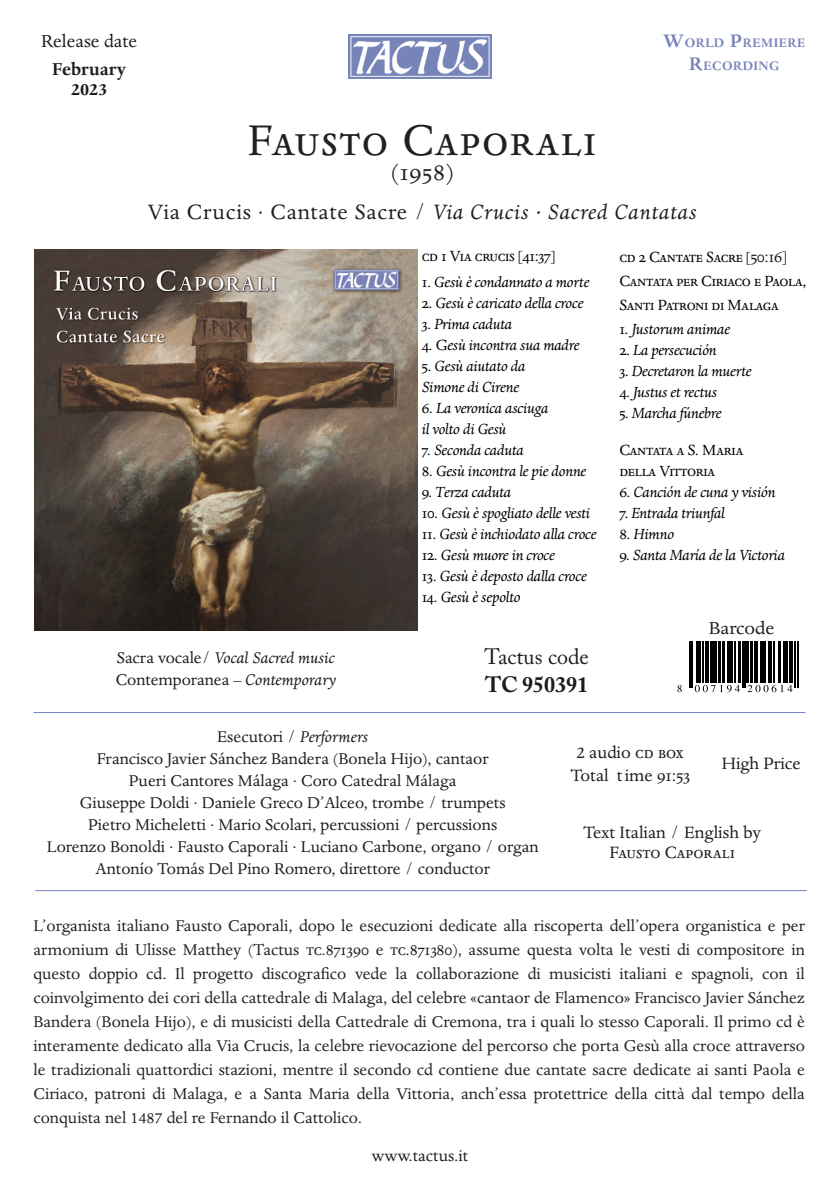
<style>
.page{position:relative;width:840px;height:1191px;background:#fff}
.page>*{position:absolute;margin:0;border:0;box-sizing:border-box;transform-origin:0 0}
.t1{font:49.8px "Dante MT Std";letter-spacing:.03em;color:#231f20}
.t2{font:26.8px "Dante MT Std";color:#231f20}
.t3{font:italic 24px "Dante MT Std";letter-spacing:.03em;color:#231f20}
.t4{font:22px "Adobe Caslon Pro";color:#1e1c1a}
.t5{font:700 22px "Adobe Caslon Pro";color:#1e1c1a}
.t6{font:700 20px/20px "Dante MT Std";color:#1e1c1a;text-align:center}
.t7{font:20px "Dante MT Std";color:#1e1c1a}
.t8{font:20px "Dante MT Std";color:#1e1c1a;scale:1.04 1}
.t9{font:19px/22.8px "Dante MT Std";color:#1e1c1a;text-align:center}
.t10{font:18px/24px "Dante MT Std";color:#231f20;text-align:justify}
.t11{font:18px/22px "Dante MT Std";color:#1e1c1a;text-align:center}
.t12{font:italic 18px/21.6px "Dante MT Std";letter-spacing:-.005em;color:#1e1c1a}
.t13{font:italic 17px/21px "Dante MT Std";letter-spacing:-.02em;color:#000}
.t14{font:17px/24px "Dante MT Std";letter-spacing:-.02em;color:#000}
.t15{font:700 14.2px/23.2px "Dante MT Std";letter-spacing:.03em;color:#7983bb;text-align:center}
.s1{font-size:21px}
.s2{font-style:normal}
.s3{font-size:18px;color:#1e1c1a}
.s4{font-style:italic}
</style>
<div class="page">
<img style="left:34px;top:250px;width:383px;height:380px">
<hr style="left:35px;top:890px;width:771px;height:1px;background:#7581bf">
<hr style="left:33px;top:712px;width:772px;height:1px;background:#7581bf">
<img style="left:348px;top:34px;width:143px;height:44px">
<svg style="left:678px;top:642px;width:121px;height:51px"></svg>
<svg style="left:677px;top:685px;width:4px;height:7px"></svg>
<hr style="left:689px;top:642px;width:1px;height:46px;background:#000">
<hr style="left:691px;top:642px;width:1px;height:46px;background:#000">
<hr style="left:696px;top:642px;width:2px;height:41px;background:#000">
<hr style="left:699px;top:642px;width:1px;height:41px;background:#000">
<hr style="left:702px;top:642px;width:1px;height:41px;background:#000">
<hr style="left:705px;top:642px;width:3px;height:41px;background:#000">
<hr style="left:710px;top:642px;width:3px;height:41px;background:#000">
<hr style="left:714px;top:642px;width:2px;height:41px;background:#000">
<hr style="left:718px;top:642px;width:2px;height:41px;background:#000">
<hr style="left:722px;top:642px;width:2px;height:41px;background:#000">
<hr style="left:727px;top:642px;width:1px;height:41px;background:#000">
<hr style="left:729px;top:642px;width:3px;height:41px;background:#000">
<hr style="left:734px;top:642px;width:1px;height:41px;background:#000">
<hr style="left:738px;top:642px;width:2px;height:41px;background:#000">
<svg style="left:694px;top:685px;width:45px;height:7px"></svg>
<hr style="left:742px;top:642px;width:1px;height:46px;background:#000">
<hr style="left:744px;top:642px;width:1px;height:46px;background:#000">
<hr style="left:746px;top:642px;width:2px;height:41px;background:#000">
<hr style="left:750px;top:642px;width:2px;height:41px;background:#000">
<hr style="left:754px;top:642px;width:4px;height:41px;background:#000">
<hr style="left:760px;top:642px;width:1px;height:41px;background:#000">
<hr style="left:762px;top:642px;width:4px;height:41px;background:#000">
<hr style="left:768px;top:642px;width:1px;height:41px;background:#000">
<hr style="left:770px;top:642px;width:1px;height:41px;background:#000">
<hr style="left:773px;top:642px;width:1px;height:41px;background:#000">
<hr style="left:778px;top:642px;width:3px;height:41px;background:#000">
<hr style="left:783px;top:642px;width:2px;height:41px;background:#000">
<hr style="left:786px;top:642px;width:1px;height:41px;background:#000">
<hr style="left:789px;top:642px;width:3px;height:41px;background:#000">
<svg style="left:747px;top:685px;width:45px;height:7px"></svg>
<hr style="left:794px;top:642px;width:1px;height:46px;background:#000">
<hr style="left:797px;top:642px;width:1px;height:46px;background:#000">
<p class="t7" style="left:41px;top:33px;width:97px">Release date</p>
<p class="t6" style="left:52px;top:62px;width:75px">February<br>2023</p>
<p class="t15" style="left:663px;top:33px;width:144px"><span class="s1">W</span>ORLD <span class="s1">P</span>REMIERE<br><span class="s1">R</span>ECORDING</p>
<h1 class="t1" style="left:247px;top:122px;width:350px">Fausto Caporali</h1>
<h2 class="t2" style="left:391px;top:162px;width:64px">(1958)</h2>
<h3 class="t3" style="left:148px;top:203px;width:550px"><span class="s2">Via Crucis · Cantate Sacre /</span> Via Crucis · Sacred Cantatas</h3>
<p class="t14" style="left:421px;top:246px;width:135px">cd 1 Via crucis [41:37]</p>
<p class="t13" style="left:421px;top:274px;width:169px"><span class="s2">1.</span> Gesù è condannato a morte</p>
<p class="t13" style="left:421px;top:295px;width:163px"><span class="s2">2.</span> Gesù è caricato della croce</p>
<p class="t13" style="left:421px;top:316px;width:92px"><span class="s2">3.</span> Prima caduta</p>
<p class="t13" style="left:421px;top:337px;width:159px"><span class="s2">4. G</span>esù incontra sua madre</p>
<p class="t13" style="left:421px;top:358px;width:105px"><span class="s2">5.</span> Gesù aiutato da<br>Simone di Cirene</p>
<p class="t13" style="left:421px;top:400px;width:128px"><span class="s2">6.</span> La veronica asciuga il volto di Gesù</p>
<p class="t13" style="left:421px;top:442px;width:104px"><span class="s2">7.</span> Seconda caduta</p>
<p class="t13" style="left:421px;top:463px;width:166px"><span class="s2">8.</span> Gesù incontra le pie donne</p>
<p class="t13" style="left:421px;top:484px;width:91px"><span class="s2">9.</span> Terza caduta</p>
<p class="t13" style="left:421px;top:505px;width:170px"><span class="s2">10.</span> Gesù è spogliato delle vesti</p>
<p class="t13" style="left:421px;top:526px;width:176px"><span class="s2">11.</span> Gesù è inchiodato alla croce</p>
<p class="t13" style="left:421px;top:547px;width:135px"><span class="s2">12.</span> Gesù muore in croce</p>
<p class="t13" style="left:421px;top:568px;width:167px"><span class="s2">13.</span> Gesù è deposto dalla croce</p>
<p class="t13" style="left:421px;top:589px;width:101px"><span class="s2">14.</span> Gesù è sepolto</p>
<p class="t14" style="left:619px;top:247px;width:189px">cd 2 Cantate Sacre [<span class="s3">50:16]<br></span>Cantata per Ciriaco e Paola,<br>Santi Patroni di Malaga</p>
<p class="t13" style="left:619px;top:320px;width:112px"><span class="s2">1.</span> Justorum animae</p>
<p class="t13" style="left:619px;top:341px;width:99px"><span class="s2">2.</span> La persecución</p>
<p class="t13" style="left:619px;top:362px;width:134px"><span class="s2">3.</span> Decretaron la muerte</p>
<p class="t13" style="left:619px;top:383px;width:99px"><span class="s2">4.</span> Justus et rectus</p>
<p class="t14" style="left:619px;top:396px;width:125px;line-height:37px">5. <span class="s4">Marcha fúnebre<br></span>Cantata a S. Maria</p>
<p class="t14" style="left:619px;top:461px;width:97px">della Vittoria</p>
<p class="t13" style="left:619px;top:483px;width:158px"><span class="s2">6.</span> Canción de cuna y visión</p>
<p class="t13" style="left:619px;top:504px;width:107px"><span class="s2">7.</span> Entrada triunfal</p>
<p class="t13" style="left:619px;top:525px;width:57px"><span class="s2">8.</span> Himno</p>
<p class="t13" style="left:619px;top:546px;width:167px"><span class="s2">9.</span> Santa María de la Victoria</p>
<p class="t8" style="left:708px;top:620px;width:65px">Barcode</p>
<p class="t12" style="left:116px;top:649px;width:222px"><span class="s2">Sacra vocale/</span> Vocal Sacred music<br><span class="s2">Contemporanea –</span> Contemporary</p>
<p class="t4" style="left:484px;top:648px;width:106px">Tactus code</p>
<p class="t5" style="left:485px;top:675px;width:104px">TC 950391</p>
<p class="t11" style="left:47px;top:727px;width:493px">Esecutori / <span class="s4">Performers<br></span>Francisco Javier Sánchez Bandera (Bonela Hijo), cantaor<br>Pueri Cantores Málaga · Coro Catedral Málaga<br>Giuseppe Doldi · Daniele Greco D’Alceo, trombe / trumpets<br>Pietro Micheletti · Mario Scolari, percussioni / percussions<br>Lorenzo Bonoldi · Fausto Caporali · Luciano Carbone, organo / organ Antonío Tomás Del Pino Romero, direttore / conductor</p>
<p class="t9" style="left:570px;top:744px;width:121px">2 audio cd box<br>Total time 91:53</p>
<p class="t9" style="left:721px;top:754px;width:81px">High Price</p>
<p class="t9" style="left:583px;top:824px;width:180px;line-height:20px">Text Italian / English by<br>Fausto Caporali</p>
<p class="t10" style="left:33px;top:916px;width:773px">L’organista italiano Fausto Caporali, dopo le esecuzioni dedicate alla riscoperta dell’opera organistica e per armonium di Ulisse Matthey (Tactus tc.871390 e tc.871380), assume questa volta le vesti di compositore in questo doppio cd. Il progetto discografico vede la collaborazione di musicisti italiani e spagnoli, con il coinvolgimento dei cori della cattedrale di Malaga, del celebre «cantaor de Flamenco» Francisco Javier Sánchez Bandera (Bonela Hijo), e di musicisti della Cattedrale di Cremona, tra i quali lo stesso Caporali. Il primo cd è interamente dedicato alla Via Crucis, la celebre rievocazione del percorso che porta Gesù alla croce attraverso le tradizionali quattordici stazioni, mentre il secondo cd contiene due cantate sacre dedicate ai santi Paola e Ciriaco, patroni di Malaga, e a Santa Maria della Vittoria, anch’essa protettrice della città dal tempo della conquista nel 1487 del re Fernando il Cattolico.</p>
<p class="t11" style="left:371px;top:1147px;width:98px">www.tactus.it</p>
</div>
